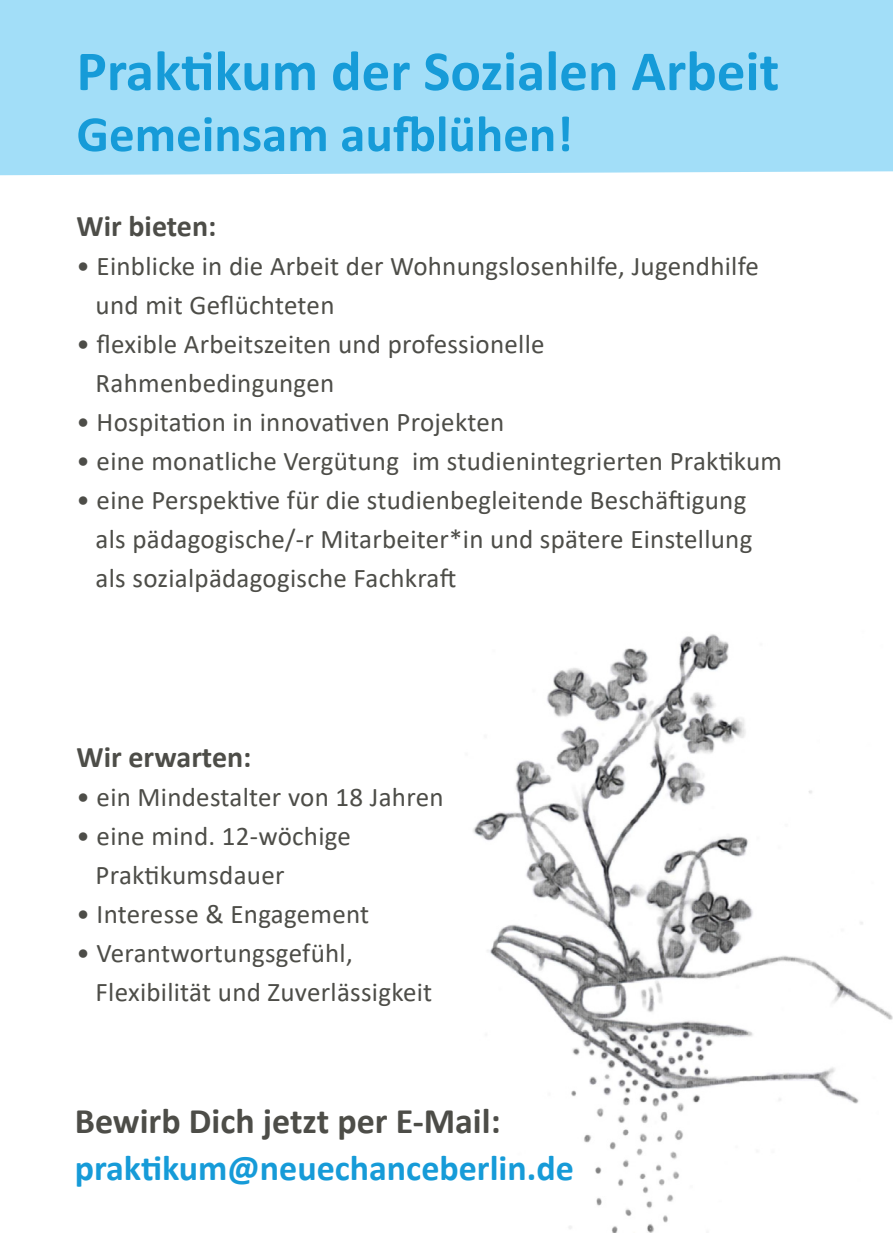
<style>
.page{position:relative;width:893px;height:1259px;background:#fff}
.page>*{position:absolute;margin:0;border:0;box-sizing:border-box;transform-origin:0 0}
.t1{font:700 57px "Calibri";color:#169bd8}
.t2{font:700 51px "Calibri";color:#169bd8}
.t3{font:700 36px "Calibri";color:#169bd8}
.t4{font:700 36px "Calibri";color:#4d4d48}
.t5{font:700 30px "Calibri";color:#4d4d48}
.t6{font:27px/39px "Calibri";letter-spacing:.01em;color:#4d4d48}
</style>
<div class="page">
<img style="left:473px;top:634px;width:420px;height:598px">
<div style="left:0;top:0;width:893px;height:175px;background:#a2def8"></div>
<h1 class="t1" style="left:77px;top:31px;width:704px">Praktikum der Sozialen Arbeit</h1>
<h2 class="t2" style="left:77px;top:98px;width:498px">Gemeinsam aufblühen!</h2>
<p class="t5" style="left:77px;top:205px;width:141px">Wir bieten:</p>
<p class="t6" style="left:96px;top:246px;width:665px;text-indent:-19px">• Einblicke in die Arbeit der Wohnungslosenhilfe, Jugendhilfe und mit Geflüchteten</p>
<p class="t6" style="left:96px;top:324px;width:450px;text-indent:-19px">• flexible Arbeitszeiten und professionelle<br>Rahmenbedingungen</p>
<p class="t6" style="left:77px;top:402px;width:429px">• Hospitation in innovativen Projekten</p>
<p class="t6" style="left:77px;top:441px;width:707px">• eine monatliche Vergütung im studienintegrierten Praktikum</p>
<p class="t6" style="left:96px;top:480px;width:658px;text-indent:-19px">• eine Perspektive für die studienbegleitende Beschäftigung als pädagogische/-r Mitarbeiter*in und spätere Einstellung als sozialpädagogische Fachkraft</p>
<p class="t5" style="left:77px;top:735px;width:176px">Wir erwarten:</p>
<p class="t6" style="left:77px;top:776px;width:369px">• ein Mindestalter von 18 Jahren</p>
<p class="t6" style="left:96px;top:815px;width:257px;text-indent:-19px">• eine mind. 12-wöchige<br>Praktikumsdauer</p>
<p class="t6" style="left:77px;top:893px;width:294px">• Interesse &amp; Engagement</p>
<p class="t6" style="left:96px;top:932px;width:338px;text-indent:-19px">• Verantwortungsgefühl,<br>Flexibilität und Zuverlässigkeit</p>
<h3 class="t4" style="left:75px;top:1095px;width:427px">Bewirb Dich jetzt per E-Mail:</h3>
<h3 class="t3" style="left:75px;top:1142px;width:500px">praktikum@neuechanceberlin.de</h3>
</div>
